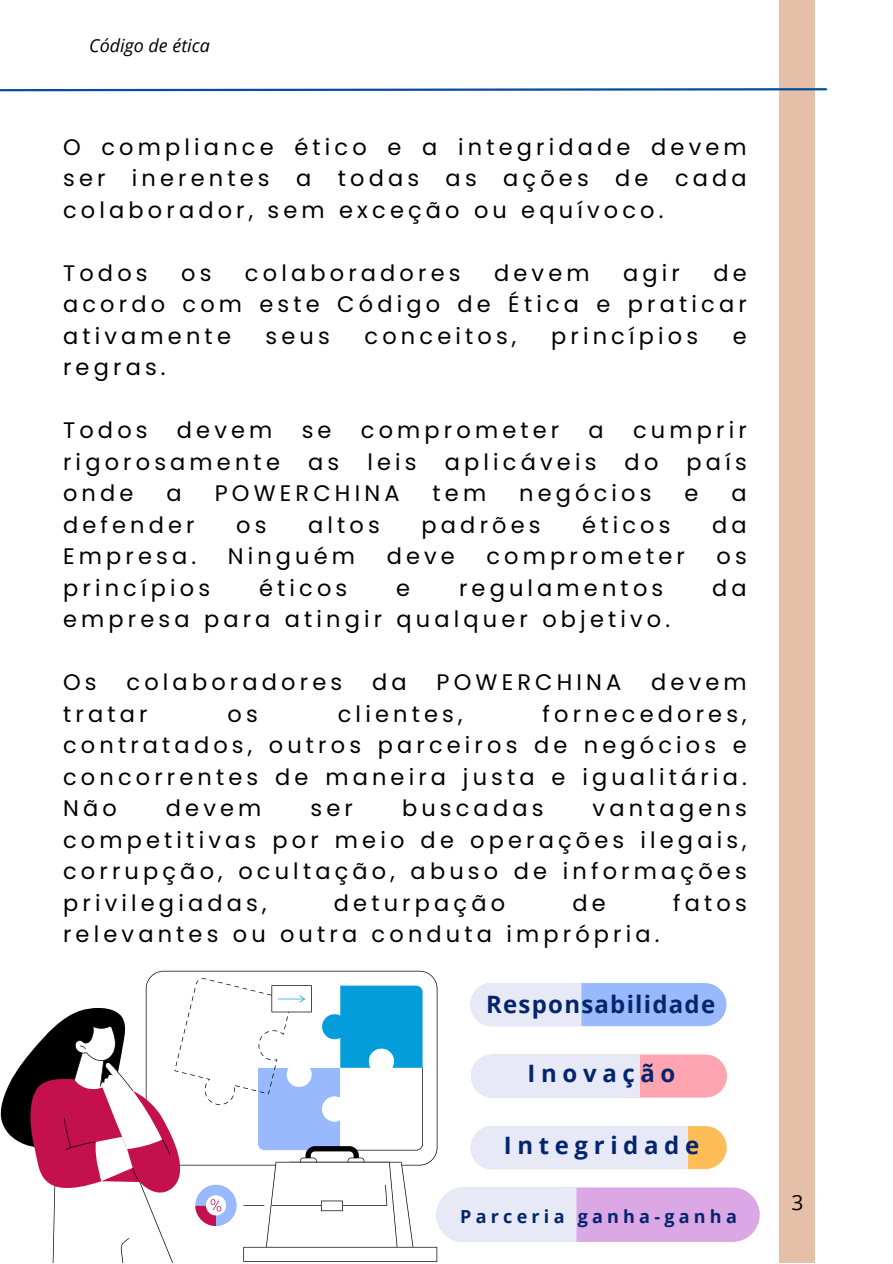
<style>
.page{position:relative;width:893px;height:1264px;background:#fff}
.page>*{position:absolute;margin:0;border:0;box-sizing:border-box;transform-origin:0 0}
.t1{font:700 24px "Open Sans";letter-spacing:.235em;color:#03256c}
.t2{font:700 24px "Open Sans";letter-spacing:.05em;color:#03256c}
.t3{font:22.5px/31.5px "Poppins";letter-spacing:.185em;color:#000;text-align:justify}
.t4{font:21px "Open Sans";color:#000}
.t5{font:700 18px "Open Sans";letter-spacing:.235em;color:#03256c}
.t6{font:italic 18px "Open Sans";color:#000}
</style>
<div class="page">
<div style="left:779px;top:0;width:36px;height:1262px;background:#e5bfa7"></div>
<svg style="left:0;top:88px;width:828px;height:4px"></svg>
<svg style="left:149px;top:970px;width:285px;height:8px"></svg>
<svg style="left:0;top:978px;width:759px;height:283px"></svg>
<p class="t6" style="left:89px;top:33px;width:122px">Código de ética</p>
<p class="t3" style="left:63px;top:131px;width:685px">O compliance ético e a integridade devem ser inerentes a todas as ações de cada colaborador, sem exceção ou equívoco.</p>
<p class="t3" style="left:63px;top:257px;width:86px">Todos</p>
<p class="t3" style="left:181px;top:257px;width:32px">os</p>
<p class="t3" style="left:245px;top:257px;width:217px">colaboradores</p>
<p class="t3" style="left:494px;top:257px;width:97px">devem</p>
<p class="t3" style="left:623px;top:257px;width:58px">agir</p>
<p class="t3" style="left:63px;top:257px;width:685px;text-indent:650px">de acordo com este Código de Ética e praticar ativamente</p>
<p class="t3" style="left:265px;top:320px;width:66px">seus</p>
<p class="t3" style="left:364px;top:320px;width:153px">conceitos,</p>
<p class="t3" style="left:551px;top:320px;width:148px">princípios</p>
<p class="t3" style="left:732px;top:320px;width:15px">e</p>
<p class="t3" style="left:63px;top:351px;width:104px">regras.</p>
<p class="t3" style="left:63px;top:414px;width:86px">Todos</p>
<p class="t3" style="left:177px;top:414px;width:97px">devem</p>
<p class="t3" style="left:302px;top:414px;width:31px">se</p>
<p class="t3" style="left:361px;top:414px;width:200px">comprometer</p>
<p class="t3" style="left:588px;top:414px;width:17px">a</p>
<p class="t3" style="left:633px;top:414px;width:115px">cumprir</p>
<p class="t3" style="left:63px;top:446px;width:218px">rigorosamente</p>
<p class="t3" style="left:308px;top:446px;width:33px">as</p>
<p class="t3" style="left:367px;top:446px;width:51px">leis</p>
<p class="t3" style="left:445px;top:446px;width:153px">aplicáveis</p>
<p class="t3" style="left:624px;top:446px;width:35px">do</p>
<p class="t3" style="left:686px;top:446px;width:62px">país</p>
<p class="t3" style="left:63px;top:477px;width:72px">onde</p>
<p class="t3" style="left:166px;top:477px;width:17px">a</p>
<p class="t3" style="left:215px;top:477px;width:186px">POWERCHINA</p>
<p class="t3" style="left:432px;top:477px;width:55px">tem</p>
<p class="t3" style="left:519px;top:477px;width:134px">negócios</p>
<p class="t3" style="left:684px;top:477px;width:15px">e</p>
<p class="t3" style="left:731px;top:477px;width:17px">a</p>
<p class="t3" style="left:63px;top:509px;width:133px">defender</p>
<p class="t3" style="left:236px;top:509px;width:32px">os</p>
<p class="t3" style="left:308px;top:509px;width:73px">altos</p>
<p class="t3" style="left:421px;top:509px;width:120px">padrões</p>
<p class="t3" style="left:582px;top:509px;width:90px">éticos</p>
<p class="t3" style="left:712px;top:509px;width:36px">da</p>
<p class="t3" style="left:63px;top:540px;width:134px">Empresa.</p>
<p class="t3" style="left:228px;top:540px;width:129px">Ninguém</p>
<p class="t3" style="left:386px;top:540px;width:70px">deve</p>
<p class="t3" style="left:486px;top:540px;width:200px">comprometer</p>
<p class="t3" style="left:716px;top:540px;width:32px">os</p>
<p class="t3" style="left:63px;top:572px;width:148px">princípios</p>
<p class="t3" style="left:259px;top:572px;width:90px">éticos</p>
<p class="t3" style="left:396px;top:572px;width:15px">e</p>
<p class="t3" style="left:459px;top:572px;width:206px">regulamentos</p>
<p class="t3" style="left:712px;top:572px;width:36px">da</p>
<p class="t3" style="left:63px;top:603px;width:608px">empresa para atingir qualquer objetivo.</p>
<p class="t3" style="left:63px;top:666px;width:35px">Os</p>
<p class="t3" style="left:127px;top:666px;width:217px">colaboradores</p>
<p class="t3" style="left:372px;top:666px;width:36px">da</p>
<p class="t3" style="left:436px;top:666px;width:186px">POWERCHINA</p>
<p class="t3" style="left:651px;top:666px;width:97px">devem</p>
<p class="t3" style="left:63px;top:698px;width:86px">tratar</p>
<p class="t3" style="left:227px;top:698px;width:32px">os</p>
<p class="t3" style="left:338px;top:698px;width:126px">clientes,</p>
<p class="t3" style="left:63px;top:698px;width:685px;text-indent:479px">fornecedores, contratados, outros parceiros de negócios e concorrentes de maneira justa e igualitária.<br>Não</p>
<p class="t3" style="left:166px;top:792px;width:97px">devem</p>
<p class="t3" style="left:310px;top:792px;width:44px">ser</p>
<p class="t3" style="left:402px;top:792px;width:143px">buscadas</p>
<p class="t3" style="left:63px;top:792px;width:685px;text-indent:529px">vantagens competitivas por meio de operações ilegais, corrupção, ocultação, abuso de informações privilegiadas,</p>
<p class="t3" style="left:334px;top:887px;width:173px">deturpação</p>
<p class="t3" style="left:572px;top:887px;width:35px">de</p>
<p class="t3" style="left:673px;top:887px;width:75px">fatos</p>
<p class="t3" style="left:63px;top:918px;width:598px">relevantes ou outra conduta imprópria.</p>
<p class="t2" style="left:486px;top:987px;width:230px">Responsabilidade</p>
<p class="t1" style="left:527px;top:1056px;width:149px">Inovação</p>
<p class="t1" style="left:503px;top:1127px;width:197px">Integridade</p>
<p class="t5" style="left:460px;top:1204px;width:278px">Parceria ganha-ganha</p>
<p class="t4" style="left:791px;top:1187px;width:13px">3</p>
</div>
